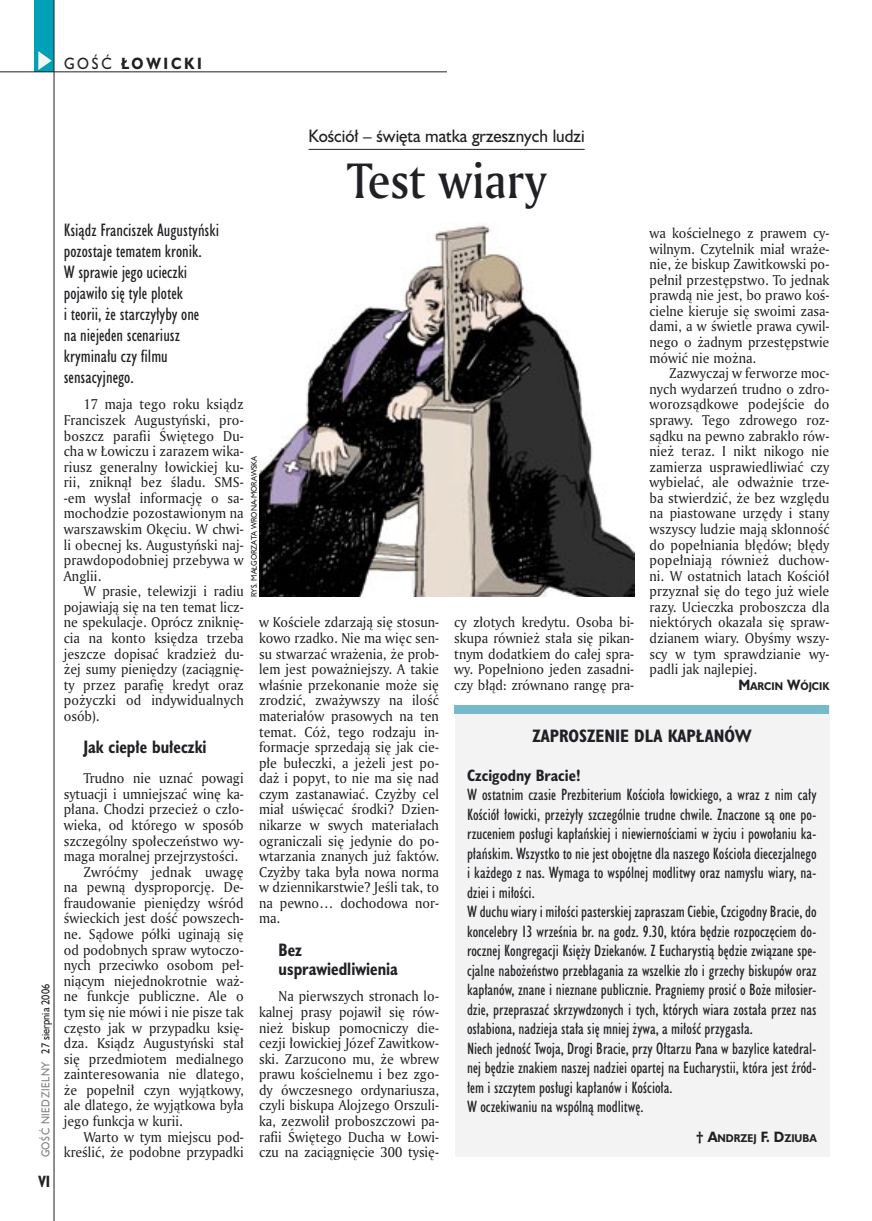
<style>
.page{position:relative;width:872px;height:1221px;background:#fff}
.page>*{position:absolute;margin:0;border:0;box-sizing:border-box;transform-origin:0 0}
._05a_tytyl_AmMd_32_pt{font:48px "Amerigo Md PL";color:#212125;scale:.9 1}
._06-4_lead_lokal_HuCn_11_pt{font:16.5px/21px "Humanst 521 Cn PL";color:#212125}
._04_srodtytul_HuCB_11_pt{font:700 16.5px/19.5px "Humanst 521 Cn PL";color:#212125;scale:.94 1}
._04-3_nadtytul_lokal{font:16.5px "Humanst 521 PL";color:#212125;scale:.94 1}
._04-2_tytul_ramki{font:700 16.5px "Humanst 521 Cn PL";color:#212125}
._03-2_body_do_ramki{font:15px/19.5px "Humanst 521 Cn PL";color:#212125;text-align:justify}
._03-2_body_do_ramki-2{font:700 15px "Humanst 521 Cn PL";color:#212125}
._15a_temat_lewo{font:700 15px "Humanst 521 PL";letter-spacing:.2em;color:#212125;scale:.9 1}
._16_pagina_lewa{font:700 15px "Humanst 521 Cn PL";color:#212125;scale:.94 1}
._01_body_tekst{font:13.8px/15.6px "Amerigo PL";color:#212125;text-align:justify;scale:.94 1}
._18a_data_lewa_GOSC{font:10.5px "Humanst 521 PL";letter-spacing:.05em;color:#7f7f83;scale:.9 1}
._18_data_lewa{font:10.5px "Humanst 521 PL";color:#212125;scale:.9 1}
._12a_autor_na_koncu_HuBd{font:700 10.35px "Humanst 521 PL";color:#212125;scale:.9 1}
._09a_autor_zdjecia_Hu_5_pt{font:7.5px "Humanst 521 PL";color:#212125;scale:.94 1}
.s1{font-weight:400}
.s2{font-size:13.8px}
</style>
<div class="page">
<div style="left:35px;top:0;width:19px;height:72px;background:#00a0b6"></div>
<svg style="left:38px;top:51px;width:14px;height:19px"></svg>
<hr style="left:54px;top:0;width:1px;height:1220px;background:#212125">
<hr style="left:0;top:72px;width:447px;height:1px;background:#212125">
<hr style="left:308px;top:149px;width:276px;height:1px;background:#212125">
<div style="left:454px;top:705px;width:375px;height:451px;background:#f3f3f4"></div>
<div style="left:454px;top:705px;width:375px;height:8px;background:#75baca"></div>
<img style="left:259px;top:224px;width:375px;height:372px">
<p class="_15a_temat_lewo" style="left:64px;top:53px;width:155px"><span class="s1">GOŚĆ</span> ŁOWICKI</p>
<p class="_18_data_lewa" style="left:38px;top:1053px;width:79px;rotate:-90deg">27 sierpnia 2006</p>
<p class="_18a_data_lewa_GOSC" style="left:38px;top:1157px;width:108px;rotate:-90deg">GOŚĆ NIEDZIELNY</p>
<p class="_16_pagina_lewa" style="left:38px;top:1170px;width:14px">VI</p>
<p class="_04-3_nadtytul_lokal" style="left:308px;top:125px;width:295px">Kościół – święta matka grzesznych ludzi</p>
<p class="_05a_tytyl_AmMd_32_pt" style="left:347px;top:149px;width:223px">Test wiary</p>
<p class="_06-4_lead_lokal_HuCn_11_pt" style="left:64px;top:219px;width:157px">Ksiądz Franciszek Augustyński pozostaje tematem kronik.<br>W sprawie jego ucieczki pojawiło się tyle plotek<br>i teorii, że starczyłyby one<br>na niejeden scenariusz kryminału czy filmu sensacyjnego.</p>
<p class="_01_body_tekst" style="left:64px;top:396px;width:193px;text-indent:20px">17 maja tego roku ksiądz Franciszek Augustyński, pro&shy;boszcz parafii Świętego Du&shy;cha w Łowiczu i zarazem wika&shy;riusz generalny łowickiej ku&shy;rii, zniknął bez śladu. SMS--em wysłał informację o sa&shy;mochodzie pozostawionym na warszawskim Okęciu. W chwi&shy;li obecnej ks. Augustyński naj&shy;prawdopodobniej przebywa w Anglii.</p>
<p class="_01_body_tekst" style="left:64px;top:583px;width:193px;text-indent:20px">W prasie, telewizji i radiu pojawiają się na ten temat licz&shy;ne spekulacje. Oprócz zniknię&shy;cia na konto księdza trzeba jeszcze dopisać kradzież du&shy;żej sumy pieniędzy (zaciągnię&shy;ty przez parafię kredyt oraz pożyczki od indywidualnych osób).</p>
<p class="_04_srodtytul_HuCB_11_pt" style="left:83px;top:736px;width:133px">Jak ciepłe bułeczki</p>
<p class="_01_body_tekst" style="left:64px;top:770px;width:193px;text-indent:20px">Trudno nie uznać powagi sytuacji i umniejszać winę ka&shy;płana. Chodzi przecież o czło&shy;wieka, od którego w sposób szczególny społeczeństwo wy&shy;maga moralnej przejrzystości.</p>
<p class="_01_body_tekst" style="left:64px;top:863px;width:193px;text-indent:20px">Zwróćmy jednak uwagę na pewną dysproporcję. De&shy;fraudowanie pieniędzy wśród świeckich jest dość powszech&shy;ne. Sądowe półki uginają się od podobnych spraw wytoczo&shy;nych przeciwko osobom peł&shy;niącym niejednokrotnie waż&shy;ne funkcje publiczne. Ale o tym się nie mówi i nie pisze tak często jak w przypadku księ&shy;dza. Ksiądz Augustyński stał się przedmiotem medialnego zainteresowania nie dlatego, że popełnił czyn wyjątkowy, ale dlatego, że wyjątkowa była jego funkcja w kurii.</p>
<p class="_01_body_tekst" style="left:64px;top:1128px;width:193px;text-align:right">Warto w tym miejscu pod&shy;kreślić, że podobne przypadki</p>
<p class="_09a_autor_zdjecia_Hu_5_pt" style="left:249px;top:597px;width:152px;rotate:-90deg">RYS. MAŁGORZATA WRONA-MORAWSKA</p>
<p class="_01_body_tekst" style="left:259px;top:614px;width:193px">w Kościele zdarzają się stosun&shy;kowo rzadko. Nie ma więc sen&shy;su stwarzać wrażenia, że prob&shy;lem jest poważniejszy. A takie właśnie przekonanie może się zrodzić, zważywszy na ilość materiałów prasowych na ten temat. Cóż, tego rodzaju in&shy;formacje sprzedają się jak cie&shy;płe bułeczki, a jeżeli jest po&shy;daż i popyt, to nie ma się nad czym zastanawiać. Czyżby cel miał uświęcać środki? Dzien&shy;nikarze w swych materiałach ograniczali się jedynie do po&shy;wtarzania znanych już faktów.<br>Czyżby taka była nowa norma w dziennikarstwie? Jeśli tak, to na pewno… dochodowa nor&shy;ma.</p>
<p class="_04_srodtytul_HuCB_11_pt" style="left:279px;top:939px;width:128px">Bez usprawiedliwienia</p>
<p class="_01_body_tekst" style="left:259px;top:988px;width:193px;text-indent:20px">Na pierwszych stronach lo&shy;kalnej prasy pojawił się rów&shy;nież biskup pomocniczy die&shy;cezji łowickiej Józef Zawitkow&shy;ski. Zarzucono mu, że wbrew prawu kościelnemu i bez zgo&shy;dy ówczesnego ordynariusza, czyli biskupa Alojzego Orszuli&shy;ka, zezwolił proboszczowi pa&shy;rafii Świętego Ducha w Łowi&shy;czu na zaciągnięcie 300 tysię-</p>
<p class="_01_body_tekst" style="left:649px;top:225px;width:193px">wa kościelnego z prawem cy&shy;wilnym. Czytelnik miał wraże&shy;nie, że biskup Zawitkowski po&shy;pełnił przestępstwo. To jednak prawdą nie jest, bo prawo koś&shy;cielne kieruje się swoimi zasa&shy;dami, a w świetle prawa cywil&shy;nego o żadnym przestępstwie mówić nie można.</p>
<p class="_01_body_tekst" style="left:649px;top:365px;width:193px;text-indent:20px">Zazwyczaj w ferworze moc&shy;nych wydarzeń trudno o zdro&shy;worozsądkowe podejście do sprawy. Tego zdrowego roz&shy;sądku na pewno zabrakło rów&shy;nież teraz. I nikt nikogo nie zamierza usprawiedliwiać czy wybielać, ale odważnie trze&shy;ba stwierdzić, że bez względu na piastowane urzędy i stany wszyscy ludzie mają skłonność do popełniania błędów; błędy popełniają również duchow&shy;ni. W ostatnich latach Kościół przyznał się do tego już wiele razy. Ucieczka proboszcza dla niektórych okazała się spraw&shy;dzianem wiary. Obyśmy wszy&shy;scy w tym sprawdzianie wy&shy;padli jak najlepiej.</p>
<p class="_12a_autor_na_koncu_HuBd" style="left:738px;top:678px;width:103px"><span class="s2">M</span>ARCIN <span class="s2">W</span>ÓJCIK</p>
<p class="_04-2_tytul_ramki" style="left:532px;top:724px;width:220px">ZAPROSZENIE DLA KAPŁANÓW</p>
<p class="_03-2_body_do_ramki-2" style="left:467px;top:764px;width:115px">Czcigodny Bracie!</p>
<p class="_03-2_body_do_ramki" style="left:467px;top:784px;width:351px">W ostatnim czasie Prezbiterium Kościoła łowickiego, a wraz z nim cały Kościół łowicki, przeżyły szczególnie trudne chwile. Znaczone są one po&shy;rzuceniem posługi kapłańskiej i niewiernościami w życiu i powołaniu ka&shy;płańskim. Wszystko to nie jest obojętne dla naszego Kościoła diecezjalnego i każdego z nas. Wymaga to wspólnej modlitwy oraz namysłu wiary, na&shy;dziei i miłości.</p>
<p class="_03-2_body_do_ramki" style="left:467px;top:901px;width:351px">W duchu wiary i miłości pasterskiej zapraszam Ciebie, Czcigodny Bracie, do koncelebry 13 września br. na godz. 9.30, która będzie rozpoczęciem do&shy;rocznej Kongregacji Księży Dziekanów. Z Eucharystią będzie związane spe&shy;cjalne nabożeństwo przebłagania za wszelkie zło i grzechy biskupów oraz kapłanów, znane i nieznane publicznie. Pragniemy prosić o Boże miłosier&shy;dzie, przepraszać skrzywdzonych i tych, których wiara została przez nas osłabiona, nadzieja stała się mniej żywa, a miłość przygasła.</p>
<p class="_03-2_body_do_ramki" style="left:467px;top:1038px;width:351px">Niech jedność Twoja, Drogi Bracie, przy Ołtarzu Pana w bazylice katedral&shy;nej będzie znakiem naszej nadziei opartej na Eucharystii, która jest źród&shy;łem i szczytem posługi kapłanów i Kościoła.</p>
<p class="_03-2_body_do_ramki" style="left:467px;top:1096px;width:178px">W oczekiwaniu na wspólną modlitwę.</p>
<p class="_12a_autor_na_koncu_HuBd" style="left:696px;top:1130px;width:135px"><span class="s2">† A</span>NDRZEJ <span class="s2">F. D</span>ZIUBA</p>
<p class="_01_body_tekst" style="left:454px;top:614px;width:193px">cy złotych kredytu. Osoba bi&shy;skupa również stała się pikan&shy;tnym dodatkiem do całej spra&shy;wy. Popełniono jeden zasadni&shy;czy błąd: zrównano rangę pra-</p>
</div>
